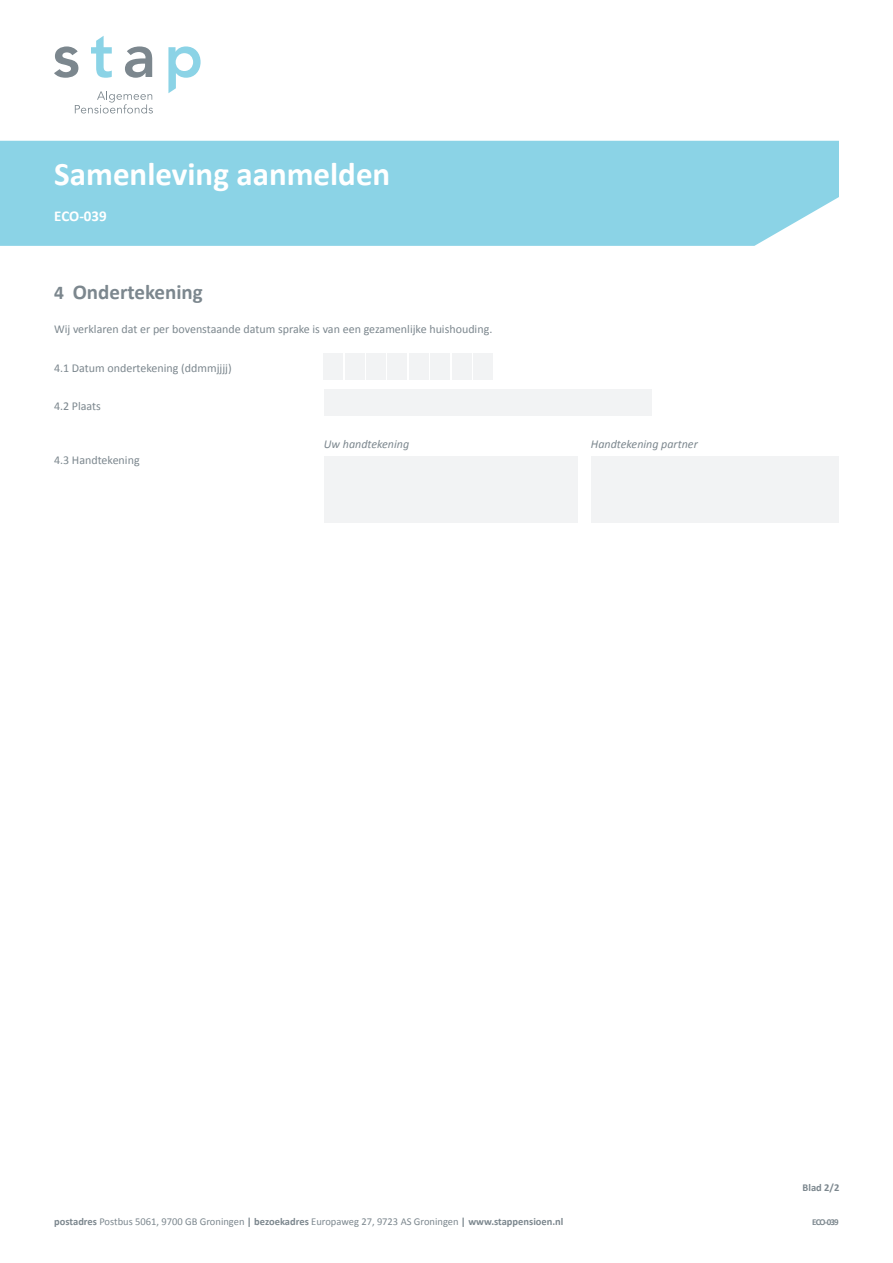
<style>
.page{position:relative;width:893px;height:1263px;background:#fff}
.page>*{position:absolute;margin:0;border:0;box-sizing:border-box;transform-origin:0 0}
.t1{font:700 33px "Calibri";color:#fff}
.t2{font:700 21px "Calibri";color:#7c878e}
.t3{font:700 15px "Calibri";letter-spacing:-.005em;color:#fff}
.t4{font:12px "Calibri";color:#7c878e}
.t5{font:italic 12px "Calibri";color:#7c878e}
.t6{font:10.5px "Calibri";color:#7c878e}
.t7{font:700 10.5px "Calibri";color:#7c878e}
.t8{font:700 9px "Calibri";letter-spacing:-.095em;color:#7c878e}
.s1{font-size:19.5px}
.s2{font-weight:700}
</style>
<div class="page">
<div style="left:324px;top:390px;width:327px;height:26px;background:#f2f3f4"></div>
<div style="left:324px;top:456px;width:253px;height:66px;background:#f2f3f4"></div>
<div style="left:592px;top:456px;width:247px;height:66px;background:#f2f3f4"></div>
<div style="left:345px;top:353px;width:19px;height:27px;background:#f2f3f4"></div>
<div style="left:367px;top:353px;width:19px;height:27px;background:#f2f3f4"></div>
<div style="left:388px;top:353px;width:19px;height:27px;background:#f2f3f4"></div>
<div style="left:409px;top:353px;width:19px;height:27px;background:#f2f3f4"></div>
<div style="left:431px;top:353px;width:19px;height:27px;background:#f2f3f4"></div>
<div style="left:452px;top:353px;width:19px;height:27px;background:#f2f3f4"></div>
<div style="left:473px;top:353px;width:19px;height:27px;background:#f2f3f4"></div>
<div style="left:324px;top:353px;width:19px;height:27px;background:#f2f3f4"></div>
<svg style="left:54px;top:46px;width:24px;height:32px"></svg>
<svg style="left:91px;top:36px;width:21px;height:42px"></svg>
<svg style="left:125px;top:46px;width:27px;height:32px"></svg>
<svg style="left:168px;top:46px;width:33px;height:47px"></svg>
<svg style="left:75px;top:91px;width:78px;height:23px"></svg>
<div style="left:0;top:141px;width:839px;height:105px;background:#8bd3e6"></div>
<h1 class="t1" style="left:54px;top:153px;width:338px">Samenleving aanmelden</h1>
<p class="t3" style="left:54px;top:207px;width:54px">ECO-039</p>
<h2 class="t2" style="left:54px;top:278px;width:150px"><span class="s1">4</span> Ondertekening</h2>
<p class="t4" style="left:54px;top:322px;width:440px">Wij verklaren dat er per bovenstaande datum sprake is van een gezamenlijke huishouding.</p>
<p class="t4" style="left:54px;top:360px;width:179px">4.1 Datum ondertekening (ddmmjjjj)</p>
<p class="t4" style="left:54px;top:399px;width:48px">4.2 Plaats</p>
<p class="t4" style="left:54px;top:452px;width:87px">4.3 Handtekening</p>
<p class="t5" style="left:324px;top:436px;width:87px">Uw handtekening</p>
<p class="t5" style="left:591px;top:436px;width:108px">Handtekening partner</p>
<p class="t7" style="left:802px;top:1181px;width:38px">Blad 2/2</p>
<p class="t6" style="left:54px;top:1215px;width:511px"><span class="s2">postadres</span> Postbus 5061, 9700 GB Groningen <span class="s2">| bezoekadres</span> Europaweg 27, 9723 AS Groningen <span class="s2">| www.stappensioen.nl</span></p>
<p class="t8" style="left:812px;top:1216px;width:28px">ECO-039</p>
</div>
